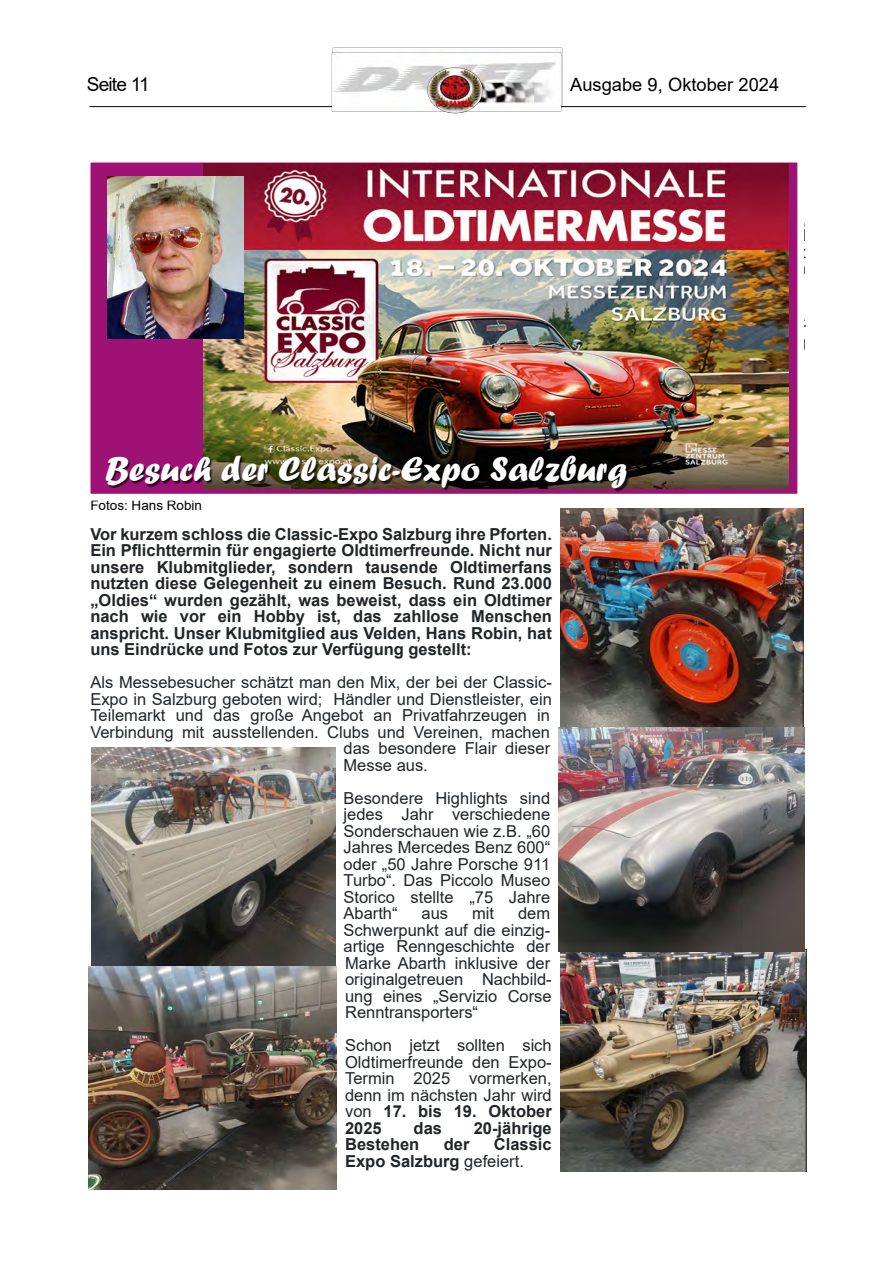
<style>
.page{position:relative;width:893px;height:1263px;background:#fff}
.page>*{position:absolute;margin:0;border:0;box-sizing:border-box;transform-origin:0 0}
.t1{font:36px "Forte";color:#fff}
.t2{font:19.05px "Arial";letter-spacing:-.045em;color:#000}
.t3{font:18.3px "Arial";color:#000}
.t4{font:16.5px/16.5px "Arial";color:#212529;text-align:justify}
.t5{font:700 16.5px/16.5px "Arial";color:#212529;text-align:justify}
.t6{font:13.5px "Arial";color:#000}
.s1{font-weight:700}
.s2{font-weight:400}
</style>
<div class="page">
<img style="left:332px;top:48px;width:231px;height:58px">
<hr style="left:90px;top:106px;width:715px;height:1px;background:#00071d">
<img style="left:446px;top:112px;width:19px;height:2px">
<img style="left:331px;top:52px;width:231px;height:60px">
<img style="left:91px;top:747px;width:244px;height:219px">
<img style="left:560px;top:949px;width:246px;height:222px">
<img style="left:89px;top:966px;width:248px;height:223px">
<img style="left:560px;top:508px;width:244px;height:220px">
<img style="left:559px;top:728px;width:245px;height:224px">
<div style="left:84px;top:156px;width:720px;height:344px;background:#9e1175;border:7px solid #fff"></div>
<img style="left:203px;top:164px;width:585px;height:324px">
<img style="left:108px;top:176px;width:135px;height:162px">
<img style="left:107px;top:456px;width:523px;height:36px">
<p class="t2" style="left:87px;top:77px;width:64px">Seite 11</p>
<p class="t3" style="left:570px;top:78px;width:210px">Ausgabe 9, Oktober 2024</p>
<h1 class="t1" style="left:105px;top:457px;width:524px">Besuch der Classic-Expo Salzburg</h1>
<p class="t6" style="left:90px;top:500px;width:113px">Fotos: Hans Robin</p>
<p class="t5" style="left:90px;top:527px;width:463px">Vor kurzem schloss die Classic-Expo Salzburg ihre Pforten.<br>Ein Pflichttermin für engagierte Oldtimerfreunde. Nicht nur unsere Klubmitglieder, sondern tausende Oldtimerfans nutzten diese Gelegenheit zu einem Besuch. Rund 23.000 „Oldies“ wurden gezählt, was beweist, dass ein Oldtimer nach wie vor ein Hobby ist, das zahllose Menschen anspricht. Unser Klubmitglied aus Velden, Hans Robin, hat uns Eindrücke und Fotos zur Verfügung gestellt:</p>
<p class="t4" style="left:90px;top:676px;width:463px">Als Messebesucher schätzt man den Mix, der bei der Classic-</p>
<p class="t4" style="left:90px;top:692px;width:463px">Expo in Salzburg geboten wird; Händler und Dienstleister, ein</p>
<p class="t4" style="left:90px;top:709px;width:461px">Teilemarkt und das große Angebot an Privatfahrzeugen in</p>
<p class="t4" style="left:90px;top:725px;width:461px">Verbindung mit ausstellenden. Clubs und Vereinen, machen</p>
<p class="t4" style="left:344px;top:742px;width:208px">das besondere Flair dieser</p>
<p class="t4" style="left:344px;top:758px;width:86px">Messe aus.</p>
<p class="t4" style="left:344px;top:791px;width:208px">Besondere Highlights sind jedes Jahr verschiedene Sonderschauen wie z.B. „60<br>Jahres Mercedes Benz 600“ oder „50 Jahre Porsche 911<br>Turbo“. Das Piccolo Museo Storico stellte „75 Jahre Abarth“</p>
<p class="t4" style="left:344px;top:907px;width:210px;text-indent:175px">dem Schwerpunkt auf die einzig&shy;artige Renngeschichte der Marke Abarth inklusive der originalgetreuen Nachbild&shy;ung eines „Servizio Corse Renntransporters“</p>
<p class="t4" style="left:345px;top:1039px;width:208px">Schon jetzt sollten sich Oldtimerfreunde den Expo-Termin 2025 vormerken, denn im nächsten Jahr wird von <span class="s1">17. bis 19. Oktober 2025</span></p>
<p class="t4" style="left:422px;top:907px;width:28px">aus</p>
<p class="t4" style="left:472px;top:907px;width:23px">mit</p>
<p class="t5" style="left:414px;top:1121px;width:30px">das</p>
<p class="t5" style="left:474px;top:1121px;width:79px">20-jährige</p>
<p class="t5" style="left:345px;top:1138px;width:76px">Bestehen</p>
<p class="t5" style="left:444px;top:1138px;width:27px">der</p>
<p class="t5" style="left:345px;top:1138px;width:208px;text-indent:149px">Classic<br>Expo Salzburg <span class="s2">gefeiert.</span></p>
</div>
